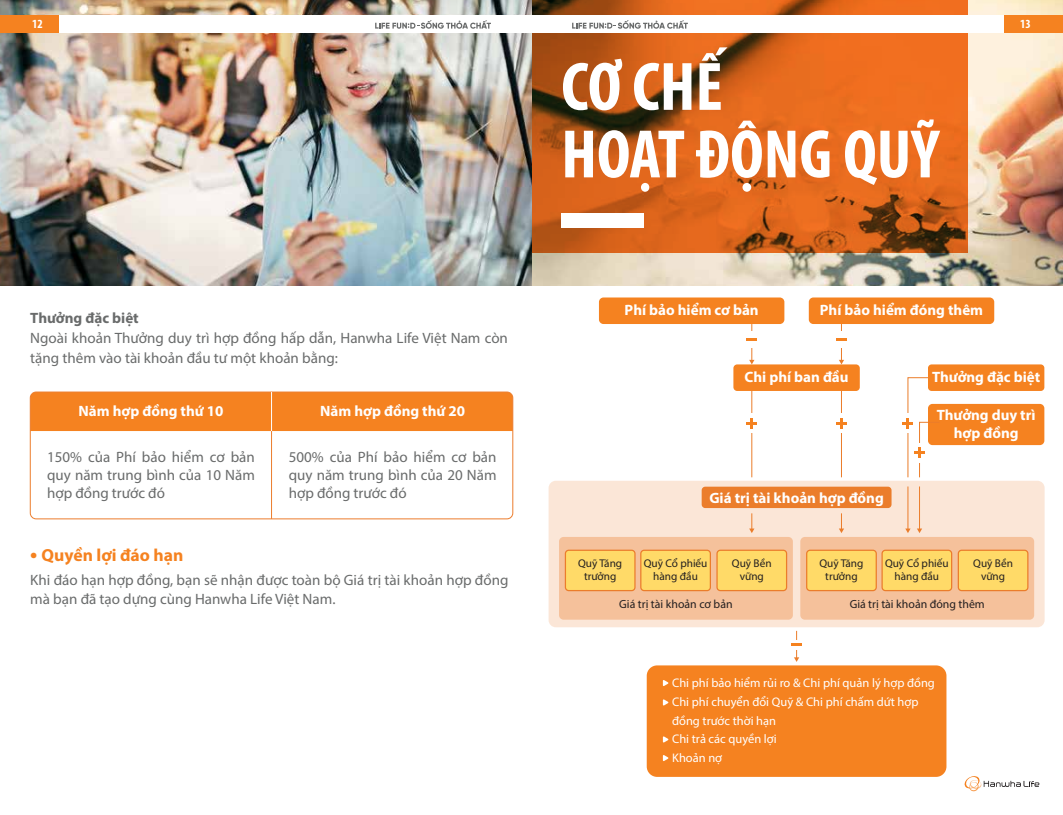
<style>
.page{position:relative;width:1063px;height:815px;background:#fff}
.page>*{position:absolute;margin:0;border:0;box-sizing:border-box;transform-origin:0 0}
.t1{font:700 condensed 69.12px/67.5px "Myriad Pro";color:#fff}
.t2{font:700 17.5px "Myriad Pro";color:#f58220}
.t3{font:15px/18px "Myriad Pro";color:#696b6b}
.t4{font:700 15px/18px "Myriad Pro";color:#fff;text-align:center}
.t5{font:700 15px "Myriad Pro";color:#696b6b}
.t6{font:12.5px/18.8px "Myriad Pro";color:#fff}
.t7{font:700 condensed 12.5px "Myriad Pro";color:#fff}
.t8{font:11.75px "Myriad Pro";color:#231f20}
.t9{font:11.25px/13.5px "Myriad Pro";color:#231f20;text-align:center}
.s1{font-size:21.25px}
</style>
<div class="page">
<img style="left:0;top:0;width:1063px;height:286px">
<svg style="left:531px;top:0;width:437px;height:253px;background:#cc5f1a"></svg>
<div style="left:561px;top:213px;width:82px;height:15px;background:#fff"></div>
<svg style="left:964px;top:777px;width:76px;height:14px"></svg>
<hr style="left:959px;top:776px;width:86px;height:1px;background:#35c5ef">
<hr style="left:959px;top:791px;width:86px;height:1px;background:#35c5ef">
<hr style="left:959px;top:797px;width:86px;height:1px;background:#35c5ef">
<div style="left:0;top:15px;width:1063px;height:18px;background:#fff"></div>
<div style="left:0;top:15px;width:59px;height:18px;background:#f58220"></div>
<div style="left:1004px;top:15px;width:59px;height:18px;background:#f58220"></div>
<svg style="left:375px;top:20px;width:116px;height:9px"></svg>
<svg style="left:572px;top:20px;width:116px;height:9px"></svg>
<div style="left:647px;top:665px;width:299px;height:112px;background:#f58220;border-radius:10px"></div>
<div style="left:549px;top:481px;width:496px;height:146px;background:#fbe6d7;border-radius:7px"></div>
<div style="left:733px;top:364px;width:127px;height:27px;background:#f58220;border-radius:4px"></div>
<div style="left:599px;top:297px;width:185px;height:27px;background:#f58220;border-radius:5px"></div>
<div style="left:809px;top:297px;width:185px;height:27px;background:#f58220;border-radius:5px"></div>
<div style="left:928px;top:364px;width:116px;height:27px;background:#f58220;border-radius:4px"></div>
<div style="left:928px;top:404px;width:116px;height:41px;background:#f58220;border-radius:5px"></div>
<div style="left:559px;top:537px;width:234px;height:83px;background:#f5c19b;border-radius:5px"></div>
<div style="left:565px;top:550px;width:70px;height:41px;background:#ffda68;border-radius:3px"></div>
<div style="left:565px;top:550px;width:71px;height:41px;border:1px solid #eb7d2b;border-radius:3px"></div>
<div style="left:641px;top:550px;width:69px;height:41px;background:#ffda68;border-radius:3px"></div>
<div style="left:640px;top:550px;width:71px;height:41px;border:1px solid #eb7d2b;border-radius:3px"></div>
<div style="left:717px;top:550px;width:70px;height:41px;background:#ffda68;border-radius:3px"></div>
<div style="left:716px;top:550px;width:71px;height:41px;border:1px solid #eb7d2b;border-radius:3px"></div>
<div style="left:800px;top:537px;width:234px;height:83px;background:#f5c19b;border-radius:5px"></div>
<div style="left:807px;top:550px;width:69px;height:41px;background:#ffda68;border-radius:3px"></div>
<div style="left:806px;top:550px;width:71px;height:41px;border:1px solid #eb7d2b;border-radius:3px"></div>
<div style="left:882px;top:550px;width:70px;height:41px;background:#ffda68;border-radius:3px"></div>
<div style="left:881px;top:550px;width:71px;height:41px;border:1px solid #eb7d2b;border-radius:3px"></div>
<div style="left:958px;top:550px;width:70px;height:41px;background:#ffda68;border-radius:3px"></div>
<div style="left:958px;top:550px;width:70px;height:41px;border:1px solid #eb7d2b;border-radius:3px"></div>
<svg style="left:663px;top:680px;width:6px;height:6px"></svg>
<svg style="left:663px;top:699px;width:6px;height:7px"></svg>
<svg style="left:663px;top:736px;width:6px;height:7px"></svg>
<svg style="left:663px;top:755px;width:6px;height:6px"></svg>
<hr style="left:752px;top:391px;width:1px;height:86px;background:#eb7d2b">
<hr style="left:841px;top:391px;width:1px;height:86px;background:#eb7d2b">
<svg style="left:749px;top:513px;width:5px;height:20px"></svg>
<svg style="left:839px;top:513px;width:5px;height:20px"></svg>
<hr style="left:908px;top:486px;width:1px;height:43px;background:#eb7d2b">
<svg style="left:905px;top:529px;width:6px;height:4px"></svg>
<hr style="left:919px;top:486px;width:1px;height:43px;background:#eb7d2b">
<svg style="left:917px;top:529px;width:5px;height:4px"></svg>
<hr style="left:752px;top:324px;width:1px;height:37px;background:#eb7d2b">
<svg style="left:749px;top:360px;width:5px;height:4px"></svg>
<hr style="left:841px;top:324px;width:1px;height:37px;background:#eb7d2b">
<svg style="left:839px;top:360px;width:5px;height:4px"></svg>
<div style="left:702px;top:487px;width:190px;height:21px;background:#eb7d2b;border-radius:4px"></div>
<div style="left:744px;top:413px;width:16px;height:20px;background:#fff"></div>
<svg style="left:746px;top:418px;width:11px;height:11px"></svg>
<div style="left:833px;top:413px;width:17px;height:20px;background:#fff"></div>
<svg style="left:836px;top:418px;width:11px;height:11px"></svg>
<svg style="left:903px;top:377px;width:37px;height:101px"></svg>
<div style="left:744px;top:332px;width:16px;height:16px;background:#fff"></div>
<svg style="left:746px;top:339px;width:11px;height:2px"></svg>
<div style="left:833px;top:332px;width:17px;height:16px;background:#fff"></div>
<svg style="left:836px;top:339px;width:11px;height:2px"></svg>
<svg style="left:791px;top:631px;width:11px;height:31px"></svg>
<div style="left:30px;top:392px;width:483px;height:39px;background:#f58220"></div>
<div style="left:30px;top:392px;width:483px;height:127px;border:1px solid #ec7d2d;border-radius:6px"></div>
<hr style="left:271px;top:392px;width:1px;height:127px;background:#ec7d2d">
<hr style="left:271px;top:392px;width:1px;height:39px;background:#fff">
<p class="t7" style="left:32px;top:16px;width:12px">12</p>
<p class="t7" style="left:1020px;top:16px;width:12px">13</p>
<p class="t5" style="left:30px;top:308px;width:110px">Thưởng đặc biệt</p>
<p class="t3" style="left:30px;top:328px;width:479px;line-height:20px">Ngoài khoản Thưởng duy trì hợp đồng hấp dẫn, Hanwha Life Việt Nam còn tặng thêm vào tài khoản đầu tư một khoản bằng:</p>
<p class="t4" style="left:79px;top:401px;width:146px">Năm hợp đồng thứ 10</p>
<p class="t4" style="left:320px;top:401px;width:146px">Năm hợp đồng thứ 20</p>
<p class="t3" style="left:47px;top:448px;width:209px;text-align:justify">150% của Phí bảo hiểm cơ bản quy năm trung bình của 10 Năm hợp đồng trước đó</p>
<p class="t3" style="left:289px;top:448px;width:209px;text-align:justify">500% của Phí bảo hiểm cơ bản quy năm trung bình của 20 Năm hợp đồng trước đó</p>
<p class="t2" style="left:30px;top:544px;width:155px"><span class="s1">•</span> Quyền lợi đáo hạn</p>
<p class="t3" style="left:30px;top:570px;width:480px;line-height:18.8px">Khi đáo hạn hợp đồng, bạn sẽ nhận được toàn bộ Giá trị tài khoản hợp đồng mà bạn đã tạo dựng cùng Hanwha Life Việt Nam.</p>
<h1 class="t1" style="left:561px;top:52px;width:380px">CƠ CHẾ<br>HOẠT ĐỘNG QUỸ</h1>
<p class="t4" style="left:625px;top:301px;width:136px">Phí bảo hiểm cơ bản</p>
<p class="t4" style="left:820px;top:301px;width:165px">Phí bảo hiểm đóng thêm</p>
<p class="t4" style="left:745px;top:367px;width:106px">Chi phí ban đầu</p>
<p class="t4" style="left:709px;top:488px;width:176px">Giá trị tài khoản hợp đồng</p>
<p class="t4" style="left:932px;top:367px;width:110px">Thưởng đặc biệt</p>
<p class="t4" style="left:937px;top:405px;width:100px">Thưởng duy trì hợp đồng</p>
<p class="t9" style="left:578px;top:556px;width:46px">Quỹ Tăng trưởng</p>
<p class="t9" style="left:644px;top:556px;width:65px">Quỹ Cổ phiếu hàng đầu</p>
<p class="t9" style="left:732px;top:556px;width:41px">Quỹ Bền vững</p>
<p class="t8" style="left:619px;top:597px;width:115px">Giá trị tài khoản cơ bản</p>
<p class="t9" style="left:819px;top:556px;width:46px">Quỹ Tăng trưởng</p>
<p class="t9" style="left:885px;top:556px;width:65px">Quỹ Cổ phiếu hàng đầu</p>
<p class="t9" style="left:973px;top:556px;width:41px">Quỹ Bền vững</p>
<p class="t8" style="left:850px;top:597px;width:137px">Giá trị tài khoản đóng thêm</p>
<p class="t6" style="left:672px;top:673px;width:264px">Chi phí bảo hiểm rủi ro &amp; Chi phí quản lý hợp đồng<br>Chi phí chuyển đổi Quỹ &amp; Chi phí chấm dứt hợp đồng trước thời hạn<br>Chi trả các quyền lợi<br>Khoản nợ</p>
</div>
